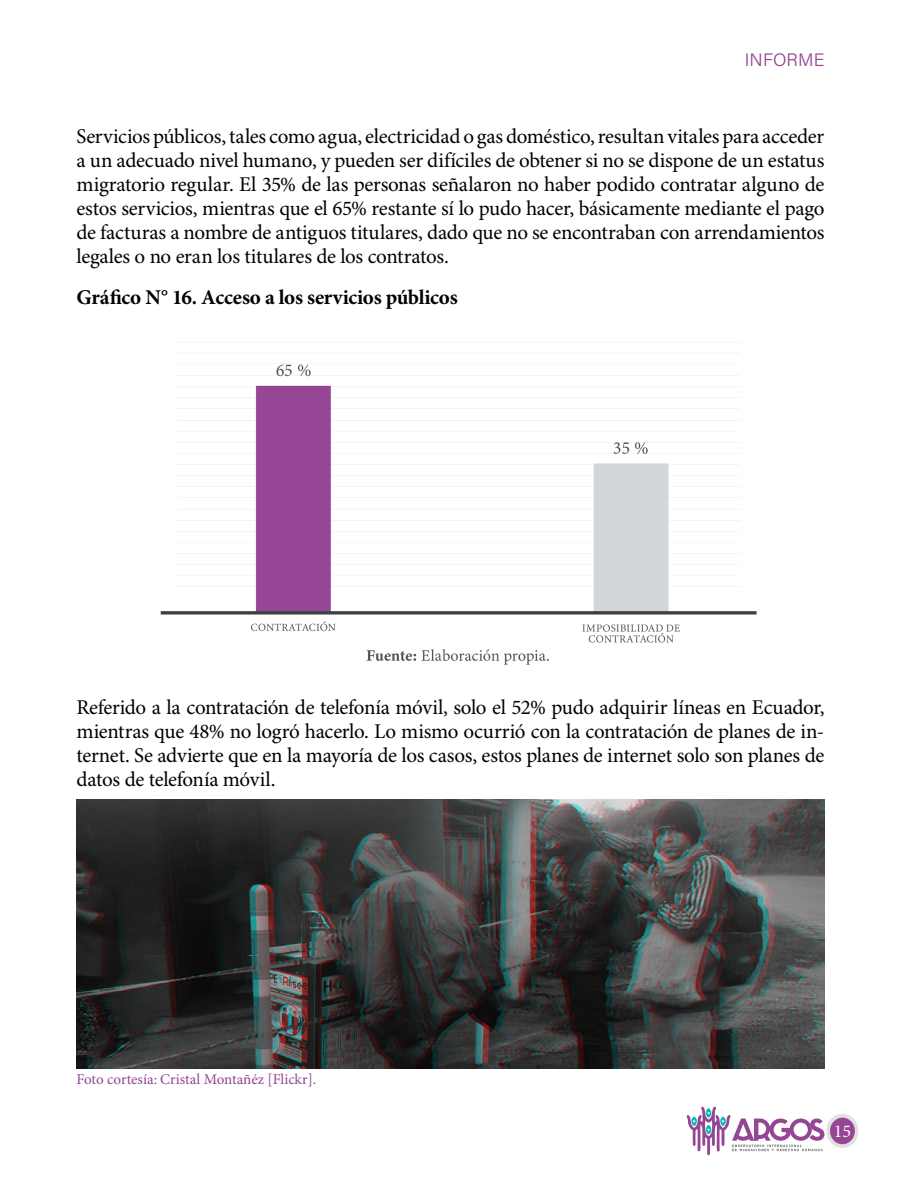
<style>
.page{position:relative;width:918px;height:1188px;background:#fff}
.page>*{position:absolute;margin:0;border:0;box-sizing:border-box;transform-origin:0 0}
.t1{font:21px/24px "Minion Pro";letter-spacing:-.015em;color:#000;text-align:justify}
.t2{font:700 21px "Minion Pro";letter-spacing:-.015em;color:#000}
.t3{font:18px "Acumin Variable Concept";letter-spacing:.015em;color:#944493}
.t4{font:18px "Minion Pro";color:#fff}
.t5{font:15px "Minion Pro";color:#944493}
</style>
<div class="page">
<svg style="left:686px;top:1106px;width:138px;height:49px"></svg>
<svg style="left:826px;top:1114px;width:32px;height:34px"></svg>
<div style="left:830px;top:1118px;width:25px;height:26px;background:#954794;border-radius:50%"></div>
<img style="left:160px;top:364px;width:597px;height:301px">
<img style="left:77px;top:799px;width:747px;height:270px">
<p class="t3" style="left:745px;top:47px;width:81px">INFORME</p>
<p class="t1" style="left:77px;top:125px;width:750px">Servicios públicos, tales como agua, electricidad o gas doméstico, resultan vitales para acceder a un adecuado nivel humano, y pueden ser difíciles de obtener si no se dispone de un estatus migratorio regular. El 35% de las personas señalaron no haber podido contratar alguno de estos servicios, mientras que el 65% restante sí lo pudo hacer, básicamente mediante el pago de facturas a nombre de antiguos titulares, dado que no se encontraban con arrendamientos legales o no eran los titulares de los contratos.</p>
<p class="t2" style="left:77px;top:285px;width:383px">Gráfico N° 16. Acceso a los servicios públicos</p>
<p class="t1" style="left:77px;top:696px;width:749px">Referido a la contratación de telefonía móvil, solo el 52% pudo adquirir líneas en Ecuador, mientras que 48% no logró hacerlo. Lo mismo ocurrió con la contratación de planes de in&shy;ternet. Se advierte que en la mayoría de los casos, estos planes de internet solo son planes de datos de telefonía móvil.</p>
<p class="t5" style="left:77px;top:1070px;width:241px">Foto cortesía: Cristal Montañéz [Flickr].</p>
<p class="t4" style="left:834px;top:1120px;width:19px">15</p>
</div>
